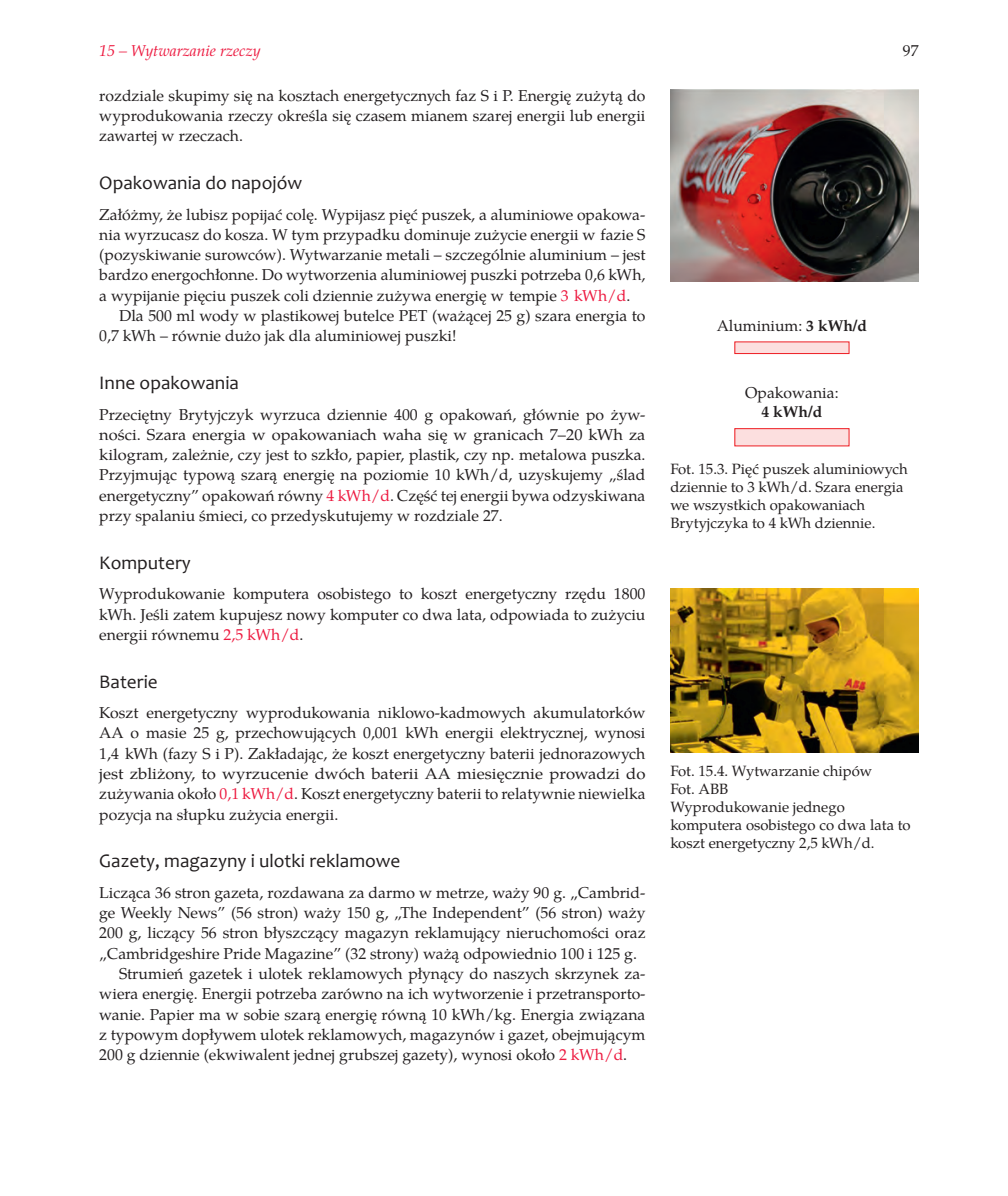
<style>
.page{position:relative;width:1008px;height:1196px;background:#fff}
.page>*{position:absolute;margin:0;border:0;box-sizing:border-box;transform-origin:0 0}
.t1{font:19.25px "Candara";color:#231f20}
.t2{font:15.75px/20.3px "Te X Gyre Pagella";color:#231f20;text-align:justify}
.t3{font:italic 15.75px "Te X Gyre Pagella";color:#ed1a40}
.t4{font:700 15.75px "Te X Gyre Pagella";color:#231f20}
.t5{font:14.88px/17.8px "Te X Gyre Pagella";color:#231f20}
.s1{color:#ed1a40}
.s2{font-weight:700}
</style>
<div class="page">
<img style="left:670px;top:89px;width:248px;height:193px">
<div style="left:734px;top:342px;width:114px;height:11px;background:#fcdfdf"></div>
<div style="left:734px;top:341px;width:115px;height:13px;border:1px solid #ee1d23"></div>
<div style="left:734px;top:428px;width:114px;height:18px;background:#fcdfdf"></div>
<div style="left:734px;top:428px;width:115px;height:18px;border:1px solid #ee1d23"></div>
<img style="left:670px;top:588px;width:248px;height:165px">
<p class="t3" style="left:99px;top:39px;width:163px">15 – Wytwarzanie rzeczy</p>
<p class="t2" style="left:99px;top:84px;width:547px">rozdziale skupimy się na kosztach energetycznych faz S i P. Energię zużytą do wyprodukowania rzeczy określa się czasem mianem szarej energii lub energii zawartej w rzeczach.</p>
<p class="t1" style="left:99px;top:171px;width:204px">Opakowania do napojów</p>
<p class="t2" style="left:99px;top:203px;width:547px">Załóżmy, że lubisz popijać colę. Wypijasz pięć puszek, a aluminiowe opakowa-</p>
<p class="t2" style="left:99px;top:223px;width:547px">nia wyrzucasz do kosza. W tym przypadku dominuje zużycie energii w fazie S</p>
<p class="t2" style="left:99px;top:243px;width:547px">(pozyskiwanie surowców). Wytwarzanie metali – szczególnie aluminium – jest</p>
<p class="t2" style="left:99px;top:264px;width:547px">bardzo energochłonne. Do wytworzenia aluminiowej puszki potrzeba 0,6 kWh,</p>
<p class="t2" style="left:99px;top:284px;width:532px">a wypijanie pięciu puszek coli dziennie zużywa energię w tempie <span class="s1">3 kWh/d</span>.</p>
<p class="t2" style="left:119px;top:304px;width:527px">Dla 500 ml wody w plastikowej butelce PET (ważącej 25 g) szara energia to</p>
<p class="t2" style="left:99px;top:325px;width:358px">0,7 kWh – równie dużo jak dla aluminiowej puszki!</p>
<p class="t1" style="left:99px;top:371px;width:141px">Inne opakowania</p>
<p class="t2" style="left:99px;top:403px;width:547px">Przeciętny Brytyjczyk wyrzuca dziennie 400 g opakowań, głównie po żyw&shy;ności. Szara energia w opakowaniach waha się w granicach 7–20 kWh za kilogram, zależnie, czy jest to szkło, papier, plastik, czy np. metalowa puszka.<br>Przyjmując typową szarą energię na poziomie 10 kWh/d, uzyskujemy „ślad energetyczny” opakowań równy <span class="s1">4 kWh/d</span>. Część tej energii bywa odzyskiwana przy spalaniu śmieci, co przedyskutujemy w rozdziale 27.</p>
<p class="t1" style="left:99px;top:551px;width:93px">Komputery</p>
<p class="t2" style="left:99px;top:582px;width:547px">Wyprodukowanie komputera osobistego to koszt energetyczny rzędu 1800 kWh. Jeśli zatem kupujesz nowy komputer co dwa lata, odpowiada to zużyciu energii równemu <span class="s1">2,5 kWh/d</span>.</p>
<p class="t1" style="left:99px;top:670px;width:60px">Baterie</p>
<p class="t2" style="left:99px;top:701px;width:547px">Koszt energetyczny wyprodukowania niklowo-kadmowych akumulatorków AA o masie 25 g, przechowujących 0,001 kWh energii elektrycznej, wynosi 1,4 kWh (fazy S i P). Zakładając, że koszt energetyczny baterii jednorazowych jest zbliżony, to wyrzucenie dwóch baterii AA miesięcznie prowadzi do zużywania około <span class="s1">0,1 kWh/d</span>. Koszt energetyczny baterii to relatywnie niewielka pozycja na słupku zużycia energii.</p>
<p class="t1" style="left:99px;top:849px;width:302px">Gazety, magazyny i ulotki reklamowe</p>
<p class="t2" style="left:99px;top:881px;width:547px">Licząca 36 stron gazeta, rozdawana za darmo w metrze, waży 90 g. „Cambrid-</p>
<p class="t2" style="left:99px;top:901px;width:547px">ge Weekly News” (56 stron) waży 150 g, „The Independent” (56 stron) waży</p>
<p class="t2" style="left:99px;top:921px;width:547px">200 g, liczący 56 stron błyszczący magazyn reklamujący nieruchomości oraz</p>
<p class="t2" style="left:99px;top:942px;width:539px">„Cambridgeshire Pride Magazine” (32 strony) ważą odpowiednio 100 i 125 g.</p>
<p class="t2" style="left:119px;top:962px;width:527px">Strumień gazetek i ulotek reklamowych płynący do naszych skrzynek za-</p>
<p class="t2" style="left:99px;top:982px;width:547px">wiera energię. Energii potrzeba zarówno na ich wytworzenie i przetransporto-</p>
<p class="t2" style="left:99px;top:1003px;width:547px">wanie. Papier ma w sobie szarą energię równą 10 kWh/kg. Energia związana</p>
<p class="t2" style="left:99px;top:1023px;width:547px">z typowym dopływem ulotek reklamowych, magazynów i gazet, obejmującym</p>
<p class="t2" style="left:99px;top:1043px;width:529px">200 g dziennie (ekwiwalent jednej grubszej gazety), wynosi około <span class="s1">2 kWh/d</span>.</p>
<p class="t2" style="left:902px;top:40px;width:17px">97</p>
<p class="t2" style="left:716px;top:314px;width:152px">Aluminium: <span class="s2">3 kWh/d</span></p>
<p class="t2" style="left:745px;top:382px;width:95px">Opakowania:</p>
<p class="t4" style="left:761px;top:400px;width:62px">4 kWh/d</p>
<p class="t5" style="left:670px;top:459px;width:239px">Fot. 15.3. Pięć puszek aluminiowych dziennie to 3 kWh/d. Szara energia we wszystkich opakowaniach<br>Brytyjczyka to 4 kWh dziennie.</p>
<p class="t5" style="left:670px;top:761px;width:242px">Fot. 15.4. Wytwarzanie chipów<br>Fot. ABB<br>Wyprodukowanie jednego komputera osobistego co dwa lata to koszt energetyczny 2,5 kWh/d.</p>
</div>
